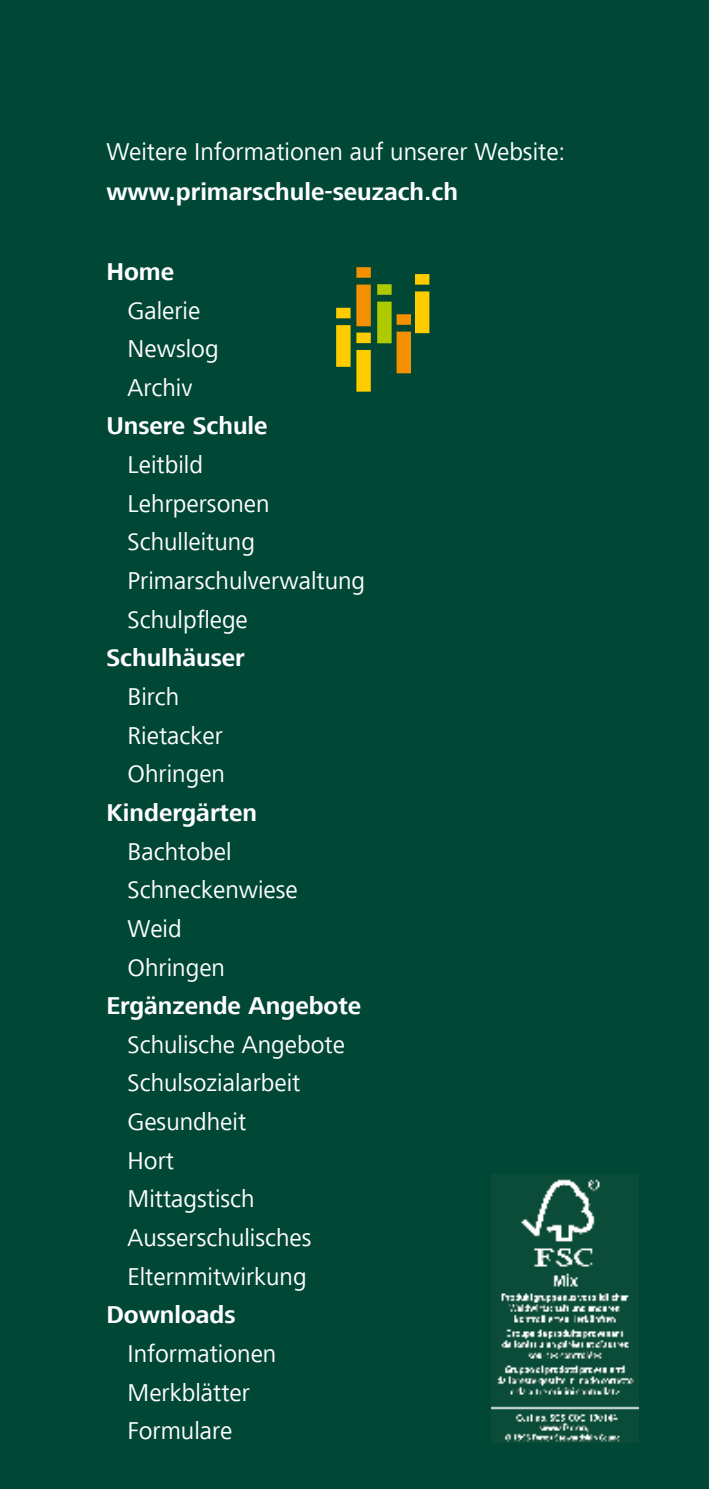
<style>
.page{position:relative;width:709px;height:1489px;background:#fff}
.page>*{position:absolute;margin:0;border:0;box-sizing:border-box;transform-origin:0 0}
.t1{font:900 80px "Frutiger";color:#fc0}
.t2{font:900 80px "Frutiger";color:#f39100}
.t3{font:25px/38.5px "Frutiger Next LT";color:#fff}
.t4{font:700 25px "Frutiger Next LT";color:#fff}
.s1{color:#afca00}
.s2{color:#f39100}
</style>
<div class="page">
<div style="left:0;top:0;width:709px;height:1488px;background:#004835"></div>
<img style="left:491px;top:1174px;width:147px;height:267px">
<p class="t3" style="left:106px;top:132px;width:460px">Weitere Informationen auf unserer Website:</p>
<p class="t4" style="left:106px;top:177px;width:353px">www.primarschule-seuzach.ch</p>
<p class="t4" style="left:106px;top:257px;width:69px">Home</p>
<p class="t3" style="left:128px;top:291px;width:92px">Galerie<br>Newslog<br>Archiv</p>
<p class="t4" style="left:106px;top:412px;width:163px">Unsere Schule</p>
<p class="t3" style="left:128px;top:445px;width:239px">Leitbild<br>Lehrpersonen<br>Schulleitung<br>Primarschulverwaltung<br>Schulpflege</p>
<p class="t4" style="left:106px;top:644px;width:140px">Schulhäuser</p>
<p class="t3" style="left:128px;top:677px;width:99px">Birch<br>Rietacker<br>Ohringen</p>
<p class="t4" style="left:106px;top:798px;width:152px">Kindergärten</p>
<p class="t3" style="left:128px;top:832px;width:172px">Bachtobel<br>Schneckenwiese<br>Weid<br>Ohringen</p>
<p class="t4" style="left:106px;top:991px;width:256px">Ergänzende Angebote</p>
<p class="t3" style="left:128px;top:1025px;width:219px">Schulische Angebote<br>Schulsozialarbeit<br>Gesundheit<br>Hort<br>Mittagstisch<br>Ausserschulisches<br>Elternmitwirkung</p>
<p class="t4" style="left:106px;top:1300px;width:131px">Downloads</p>
<p class="t3" style="left:128px;top:1334px;width:150px">Informationen<br>Merkblätter<br>Formulare</p>
<h1 class="t2" style="left:350px;top:250px;width:49px">i<span class="s1">i</span></h1>
<h1 class="t1" style="left:409px;top:257px;width:28px">i</h1>
<h1 class="t1" style="left:330px;top:290px;width:89px">i <span class="s2">i</span></h1>
<h1 class="t1" style="left:350px;top:315px;width:28px">i</h1>
</div>
